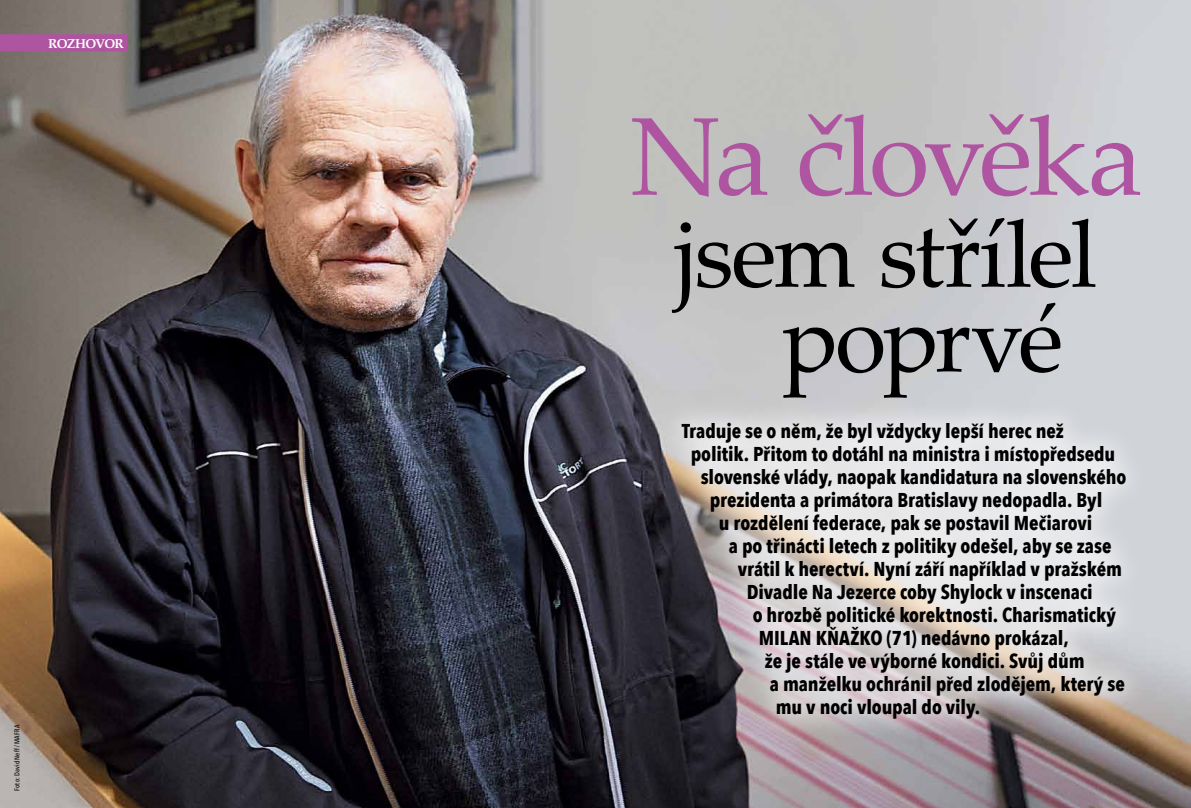
<style>
.page{position:relative;width:1191px;height:808px;background:#fff}
.page>*{position:absolute;margin:0;border:0;box-sizing:border-box;transform-origin:0 0}
.t1{font:111px "Palatino Linotype";letter-spacing:-.05em;color:#ae54a0}
.t2{font:94px "Palatino Linotype";letter-spacing:-.03em;color:#000}
.t3{font:700 condensed 20px "Avenir Next LT Pro";letter-spacing:-.005em;color:#000}
.t4{font:700 13px "Palatino CE";letter-spacing:-.055em;color:#fff}
.t5{font:500 condensed 7px "Avenir Next LT Pro";letter-spacing:.02em;color:#000}
</style>
<div class="page">
<img style="left:0;top:0;width:1191px;height:808px">
<div style="left:0;top:34px;width:127px;height:17px;background:#ae54a0"></div>
<div style="left:658px;top:398px;width:491px;height:344px;background:#fff;opacity:.75"></div>
<p class="t4" style="left:48px;top:36px;width:77px">ROZHOVOR</p>
<p class="t5" style="left:13px;top:791px;width:67px;rotate:-90deg">Foto: David Neff / MAFRA</p>
<h1 class="t1" style="left:629px;top:78px;width:515px">Na člověka</h1>
<h2 class="t2" style="left:674px;top:188px;width:424px">jsem střílel</h2>
<h2 class="t2" style="left:781px;top:273px;width:284px">poprvé</h2>
<p class="t3" style="left:681px;top:418px;width:384px">Traduje se o něm, že byl vždycky lepší herec než</p>
<p class="t3" style="left:690px;top:441px;width:426px">politik. Přitom to dotáhl na ministra i místopředsedu</p>
<p class="t3" style="left:700px;top:464px;width:427px">slovenské vlády, naopak kandidatura na slovenského</p>
<p class="t3" style="left:709px;top:487px;width:394px">prezidenta a primátora Bratislavy nedopadla. Byl</p>
<p class="t3" style="left:718px;top:510px;width:375px">u rozdělení federace, pak se postavil Mečiarovi</p>
<p class="t3" style="left:728px;top:533px;width:384px">a po třinácti letech z politiky odešel, aby se zase</p>
<p class="t3" style="left:737px;top:556px;width:386px">vrátil k herectví. Nyní září například v pražském</p>
<p class="t3" style="left:746px;top:579px;width:347px">Divadle Na Jezerce coby Shylock v inscenaci</p>
<p class="t3" style="left:752px;top:602px;width:365px">o hrozbě politické korektnosti. Charismatický</p>
<p class="t3" style="left:758px;top:625px;width:311px">MILAN KŇAŽKO (71) nedávno prokázal,</p>
<p class="t3" style="left:764px;top:648px;width:321px">že je stále ve výborné kondici. Svůj dům</p>
<p class="t3" style="left:769px;top:671px;width:356px">a manželku ochránil před zlodějem, který se</p>
<p class="t3" style="left:775px;top:694px;width:206px">mu v noci vloupal do vily.</p>
</div>
